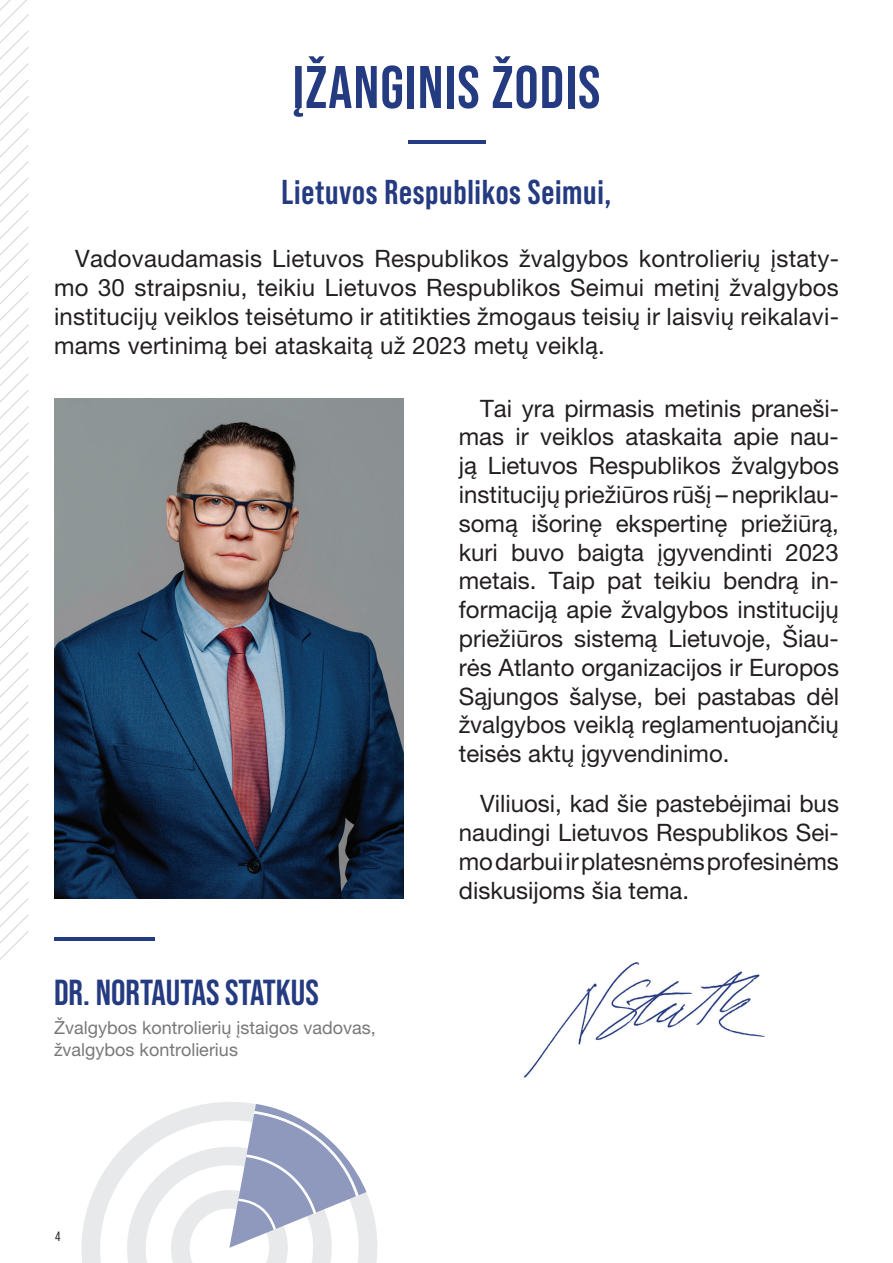
<style>
.page{position:relative;width:893px;height:1263px;background:#fff}
.page>*{position:absolute;margin:0;border:0;box-sizing:border-box;transform-origin:0 0}
.t1{font:60px "Bebas Neue";letter-spacing:.02em;color:#253b81}
.t2{font:36px "Bebas Neue";color:#253b81}
.t3{font:700 34.5px "Bebas Neue Pro";letter-spacing:.02em;color:#253b81}
.t4{font:24px/28.8px "Helvetica Neue LT Pro";color:#231f20;text-align:justify}
.t5{font:18px/21.6px "Helvetica Neue LT Pro";color:#231f20}
.t6{font:13.5px "Bebas Neue Pro";color:#312f30}
</style>
<div class="page">
<svg style="left:0;top:0;width:29px;height:960px"></svg>
<img style="left:54px;top:399px;width:349px;height:500px">
<hr style="left:54px;top:937px;width:101px;height:3px;background:#253b81">
<hr style="left:408px;top:140px;width:77px;height:3px;background:#253b81">
<img style="left:523px;top:962px;width:242px;height:116px">
<svg style="left:81px;top:1102px;width:296px;height:161px"></svg>
<svg style="left:229px;top:1104px;width:137px;height:144px"></svg>
<h1 class="t1" style="left:293px;top:53px;width:309px">ĮŽANGINIS ŽODIS</h1>
<h3 class="t3" style="left:282px;top:173px;width:331px">Lietuvos Respublikos Seimui,</h3>
<p class="t4" style="left:54px;top:244px;width:787px;text-indent:21px">Vadovaudamasis Lietuvos Respublikos žvalgybos kontrolierių įstaty&shy;mo 30 straipsniu, teikiu Lietuvos Respublikos Seimui metinį žvalgybos institucijų veiklos teisėtumo ir atitikties žmogaus teisių ir laisvių reikalavi&shy;mams vertinimą bei ataskaitą už 2023 metų veiklą.</p>
<h2 class="t2" style="left:54px;top:972px;width:266px">DR. NORTAUTAS STATKUS</h2>
<p class="t5" style="left:54px;top:1017px;width:323px">Žvalgybos kontrolierių įstaigos vadovas, žvalgybos kontrolierius</p>
<p class="t6" style="left:55px;top:1228px;width:7px">4</p>
<p class="t4" style="left:459px;top:393px;width:382px;text-indent:21px">Tai yra pirmasis metinis praneši&shy;mas ir veiklos ataskaita apie nau&shy;ją Lietuvos Respublikos žvalgybos institucijų priežiūros rūšį – nepriklau&shy;somą išorinę ekspertinę priežiūrą, kuri buvo baigta įgyvendinti 2023 metais. Taip pat teikiu bendrą in&shy;formaciją apie žvalgybos institucijų priežiūros sistemą Lietuvoje, Šiau&shy;rės Atlanto organizacijos ir Europos Sąjungos šalyse, bei pastabas dėl žvalgybos veiklą reglamentuojančių teisės aktų įgyvendinimo.</p>
<p class="t4" style="left:459px;top:789px;width:382px;text-indent:21px">Viliuosi, kad šie pastebėjimai bus naudingi Lietuvos Respublikos Sei&shy;mo darbui ir platesnėms profesinėms diskusijoms šia tema.</p>
</div>
